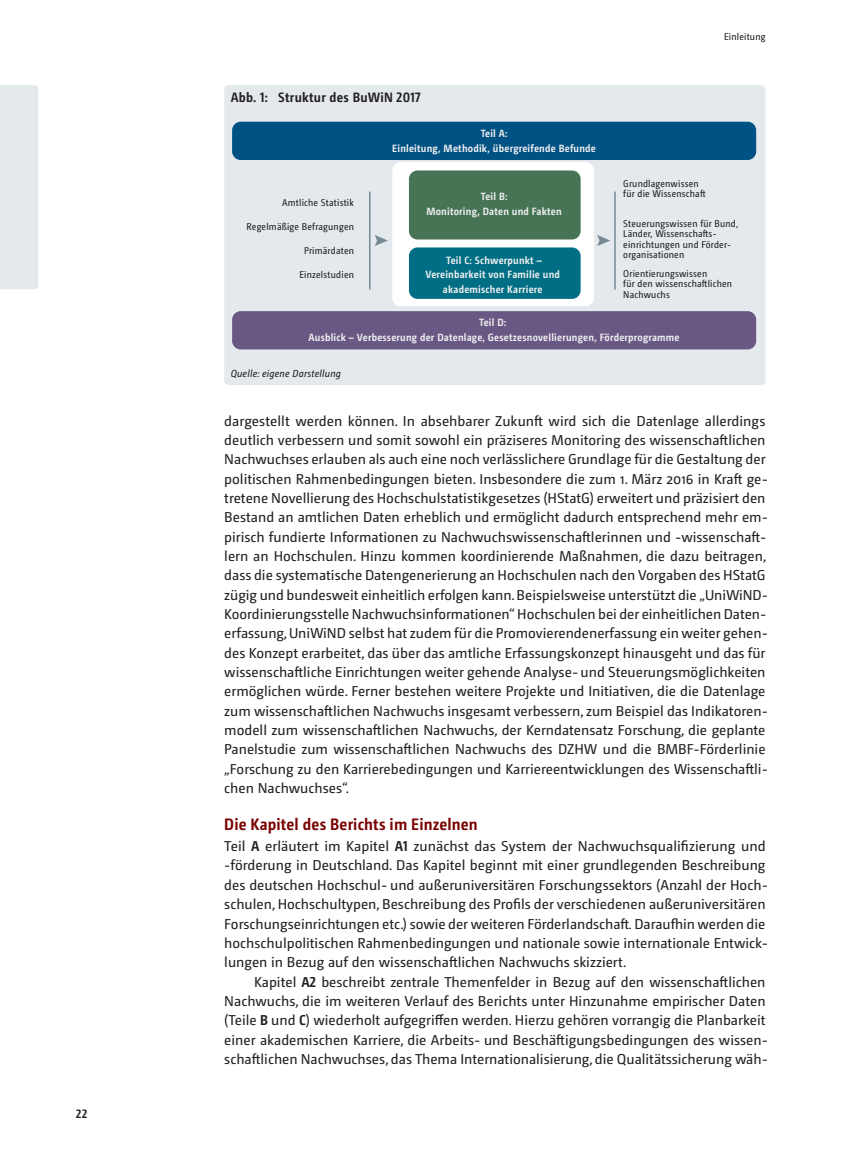
<style>
.page{position:relative;width:851px;height:1149px;background:#fff}
.page>*{position:absolute;margin:0;border:0;box-sizing:border-box;transform-origin:0 0}
.t1{font:700 16.5px "Camingo Dos Pro S Cd";letter-spacing:.01em;color:#790100}
.t2{font:14.25px/19.4px "Camingo Dos Hof";color:#231f20;text-align:justify}
.t3{font:700 13.5px "Camingo Dos Pro S Cd";letter-spacing:.02em;color:#231f20}
.t4{font:700 12px "Camingo Dos Pro S Cd";color:#231f20}
.t5{font:700 10.5px/14.5px "Camingo Dos Pro S Cd";letter-spacing:.02em;color:#eeeeef;text-align:center}
.t6{font:italic 10.2px "Camingo Dos Pro S Cd";letter-spacing:.02em;color:#231f20}
.t7{font:9.75px/10.5px "Camingo Dos Pro S Cd";letter-spacing:.02em;color:#231f20}
.s1{font-family:"Camingo Dos Pro S Cd";font-weight:700}
.s2{font-family:"Minion Pro";font-size:13.5px;color:#000}
</style>
<div class="page">
<div style="left:0;top:85px;width:38px;height:204px;background:#e4e9ed"></div>
<div style="left:224px;top:85px;width:541px;height:300px;background:#e4e9ed;border-radius:4px"></div>
<div style="left:392px;top:162px;width:202px;height:144px;background:#fff;border-radius:9px"></div>
<div style="left:232px;top:122px;width:524px;height:38px;background:#005285;border-radius:9px"></div>
<div style="left:232px;top:311px;width:524px;height:38px;background:#695884;border-radius:9px"></div>
<div style="left:409px;top:247px;width:171px;height:52px;background:#006f85;border-radius:9px"></div>
<div style="left:409px;top:170px;width:171px;height:69px;background:#477455;border-radius:9px"></div>
<hr style="left:369px;top:191px;width:1px;height:98px;background:#758a93">
<svg style="left:374px;top:235px;width:14px;height:11px"></svg>
<hr style="left:614px;top:191px;width:1px;height:98px;background:#758a93">
<svg style="left:597px;top:235px;width:13px;height:11px"></svg>
<p class="t4" style="left:76px;top:1106px;width:13px">22</p>
<p class="t3" style="left:231px;top:89px;width:191px">Abb. 1: Struktur des BuWiN 2017</p>
<p class="t7" style="left:282px;top:197px;width:73px">Amtliche Statistik</p>
<p class="t7" style="left:246px;top:221px;width:109px">Regelmäßige Befragungen</p>
<p class="t7" style="left:304px;top:245px;width:51px">Primärdaten</p>
<p class="t7" style="left:299px;top:269px;width:56px">Einzelstudien</p>
<p class="t5" style="left:392px;top:126px;width:205px">Teil A:<br>Einleitung, Methodik, übergreifende Befunde</p>
<p class="t5" style="left:426px;top:189px;width:137px">Teil B:<br>Monitoring, Daten und Fakten</p>
<p class="t5" style="left:425px;top:252px;width:136px">Teil C: Schwerpunkt –<br>Vereinbarkeit von Familie und akademischer Karriere</p>
<p class="t7" style="left:724px;top:31px;width:43px">Einleitung</p>
<p class="t7" style="left:623px;top:178px;width:84px">Grundlagenwissen für die Wissenschaft</p>
<p class="t7" style="left:623px;top:218px;width:116px">Steuerungswissen für Bund,<br>Länder, Wissenschafts&shy;einrichtungen und Förder&shy;organisationen</p>
<p class="t7" style="left:623px;top:268px;width:110px">Orientierungswissen<br>für den wissenschaftlichen<br>Nachwuchs</p>
<p class="t5" style="left:308px;top:315px;width:372px">Teil D:<br>Ausblick – Verbesserung der Datenlage, Gesetzesnovellierungen, Förderprogramme</p>
<p class="t6" style="left:231px;top:367px;width:112px">Quelle: eigene Darstellung</p>
<p class="t2" style="left:224px;top:411px;width:544px;text-align:left">dargestellt werden können . In absehbarer Zukunft wird sich die Datenlage allerdings deutlich verbessern und somit sowohl ein präziseres Monitoring des wissenschaftlichen Nachwuchses erlauben als auch eine noch verlässlichere Grundlage für die Gestaltung der politischen Rahmenbedingungen bieten . Insbesondere die zum 1 . März 2016 in Kraft ge&shy;tretene Novellierung des Hochschulstatistikgesetzes (HStatG) erweitert und präzisiert den Bestand an amtlichen Daten erheblich und ermöglicht dadurch entsprechend mehr em&shy;pirisch fundierte Informationen zu Nachwuchswissenschaftlerinnen und - wissenschaft&shy;lern an Hochschulen . Hinzu kommen koordinierende Maßnahmen, die dazu beitragen, dass die systematische Datengenerierung an Hochschulen nach den Vorgaben des HStatG zügig und bundesweit einheitlich erfolgen kann . Beispielsweise unterstützt die „UniWiND-Koordinierungsstelle Nachwuchsinformationen“ Hochschulen bei der einheitlichen Daten&shy;erfassung, UniWiND selbst hat zudem für die Promovierendenerfassung ein weiter gehen&shy;des Konzept erarbeitet, das über das amtliche Erfassungskonzept hinausgeht und das für wissenschaftliche Einrichtungen weiter gehende Analyse- und Steuerungsmöglichkeiten ermöglichen würde . Ferner bestehen weitere Projekte und Initiativen, die die Datenlage zum wissenschaftlichen Nachwuchs insgesamt verbessern, zum Beispiel das Indikatoren&shy;modell zum wissenschaftlichen Nachwuchs, der Kerndatensatz Forschung, die geplante Panelstudie zum wissenschaftlichen Nachwuchs des DZHW und die BMBF- Förderlinie „Forschung zu den Karrierebedingungen und Karriereentwicklungen des Wissenschaftli&shy;chen Nachwuchses“ .</p>
<h3 class="t1" style="left:224px;top:814px;width:255px">Die Kapitel des Berichts im Einzelnen</h3>
<p class="t2" style="left:224px;top:836px;width:542px">Teil <span class="s1">A</span> erläutert im Kapitel <span class="s1">A1</span> zunächst das System der Nachwuchsqualifizierung und</p>
<p class="t2" style="left:224px;top:855px;width:544px">- förderung in Deutschland . Das Kapitel beginnt mit einer grundlegenden Beschreibung des deutschen Hochschul- und außeruniversitären Forschungssektors (Anzahl der Hoch&shy;schulen, Hochschultypen, Beschreibung des Profils der verschiedenen außeruniversitären Forschungseinrichtungen etc .) sowie der weiteren Förderlandschaft<span class="s2">.</span> Daraufhin werden die hochschulpolitischen Rahmenbedingungen und nationale sowie internationale Entwick&shy;lungen in Bezug auf den wissenschaftlichen Nachwuchs skizziert .</p>
<p class="t2" style="left:224px;top:971px;width:544px;text-indent:30px">Kapitel <span class="s1">A2</span> beschreibt zentrale Themenfelder in Bezug auf den wissenschaftlichen Nachwuchs, die im weiteren Verlauf des Berichts unter Hinzunahme empirischer Daten (Teile <span class="s1">B</span> und <span class="s1">C</span>) wiederholt aufgegriffen werden<span class="s2">.</span> Hierzu gehören vorrangig die Planbarkeit einer akademischen Karriere, die Arbeits- und Beschäftigungsbedingungen des wissen&shy;schaftlichen Nachwuchses, das Thema Internationalisierung, die Qualitätssicherung wäh-</p>
</div>
